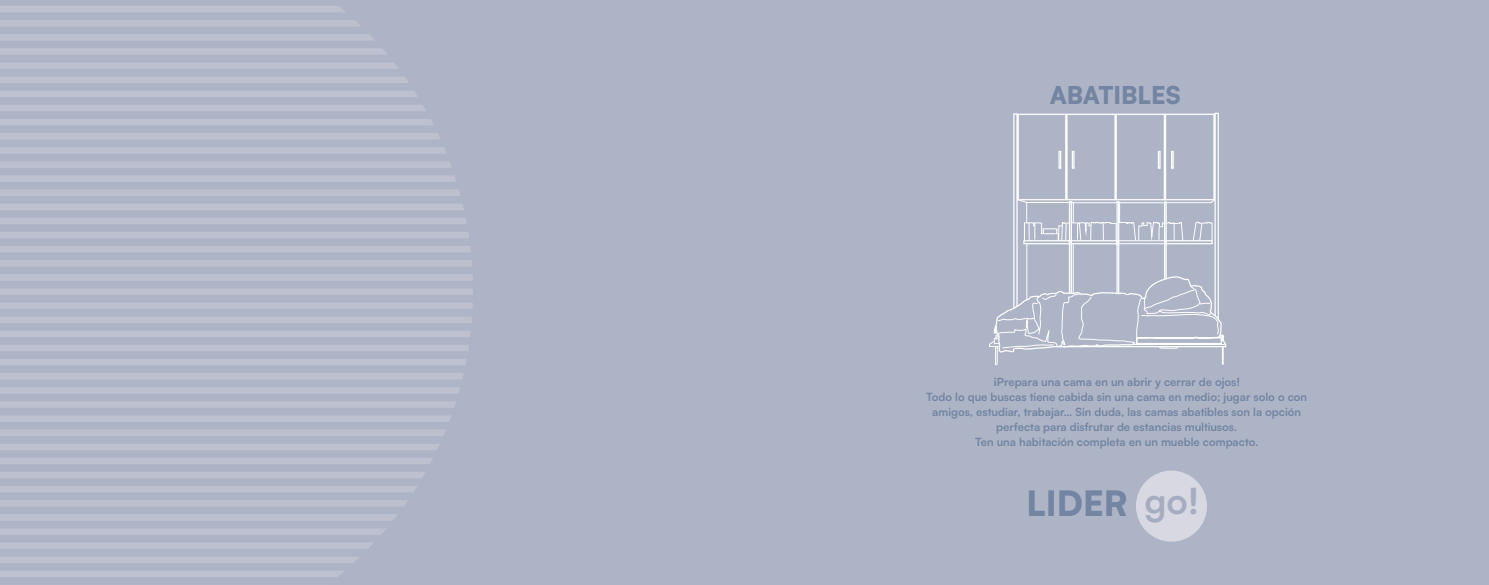
<style>
.page{position:relative;width:1489px;height:585px;background:#fff}
.page>*{position:absolute;margin:0;border:0;box-sizing:border-box;transform-origin:0 0}
.t1{font:900 34.62px "Satoshi";color:#7385a2}
.t2{font:900 24.38px "Satoshi";color:#7385a2}
.t3{font:700 11.25px/15px "Satoshi";color:#7385a2;text-align:center}
.s1{font-weight:700;font-size:35.88px;color:#a7adc1}
</style>
<div class="page">
<div style="left:0;top:0;width:1488px;height:585px;background:#adb4c6"></div>
<svg style="left:1013px;top:112px;width:206px;height:38px"></svg>
<svg style="left:1013px;top:150px;width:213px;height:203px"></svg>
<hr style="left:1135px;top:344px;width:90px;height:1px;background:#fff">
<svg style="left:989px;top:199px;width:234px;height:166px"></svg>
<svg style="left:0;top:6px;width:473px;height:571px"></svg>
<div style="left:1135px;top:470px;width:71px;height:71px;background:#d7d8e2;border-radius:50%"></div>
<h2 class="t2" style="left:1049px;top:77px;width:132px">ABATIBLES</h2>
<p class="t3" style="left:926px;top:373px;width:382px">¡Prepara una cama en un abrir y cerrar de ojos!<br>Todo lo que buscas tiene cabida sin una cama en medio; jugar solo o con amigos, estudiar, trabajar… Sin duda, las camas abatibles son la opción perfecta para disfrutar de estancias multiusos.<br>Ten una habitación completa en un mueble compacto.</p>
<h1 class="t1" style="left:1026px;top:476px;width:174px">LIDER <span class="s1">go!</span></h1>
</div>
